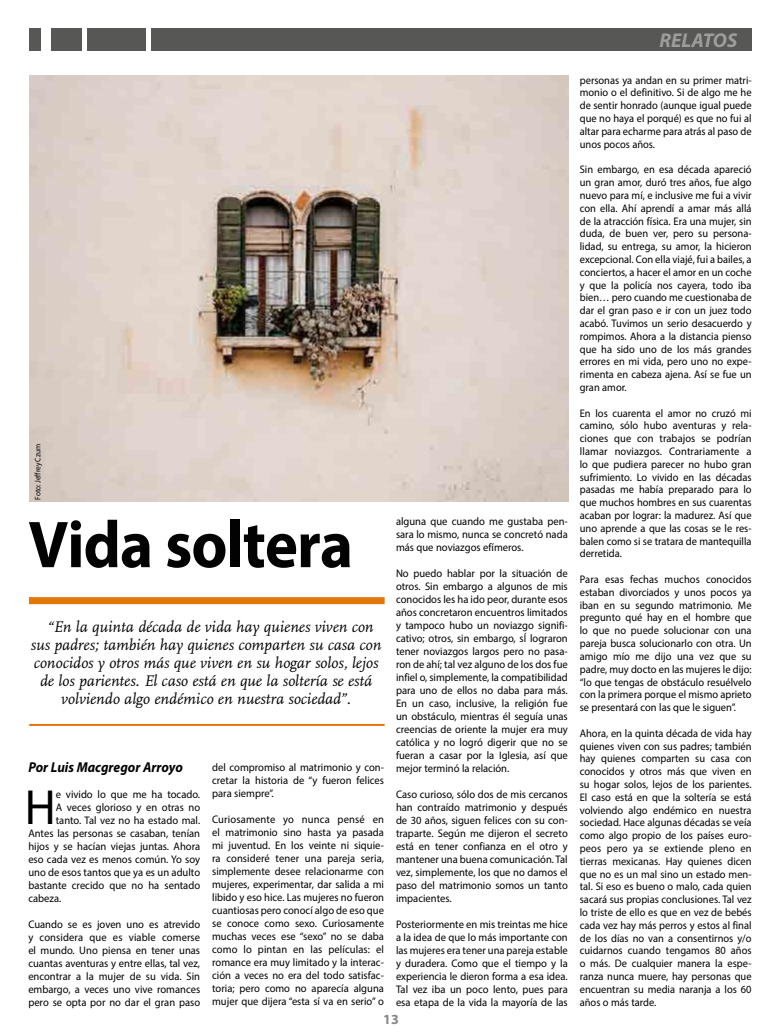
<style>
.page{position:relative;width:780px;height:1035px;background:#fff}
.page>*{position:absolute;margin:0;border:0;box-sizing:border-box;transform-origin:0 0}
.t1{font:700 66.8px "Myriad Pro";letter-spacing:-.015em;color:#020203;scale:.94 1}
.t2{font:49.6px "Myriad Pro";color:#000;scale:.96 1}
.t3{font:italic 700 20px "Myriad Pro";color:#9d9d9c}
.t4{font:italic 16px/18px "Scala";color:#020203;text-align:center}
.t5{font:italic 700 14.3px "Myriad Pro";color:#000;scale:.94 1}
.t6{font:700 14px "Myriad Pro";color:#878786}
.t7{font:11px/12.8px "Myriad Pro";color:#000;text-align:justify;scale:.95 1}
.t8{font:11px/13px "Myriad Pro";color:#000;text-align:justify;scale:.96 1}
.t9{font:8px "Myriad Pro";color:#000;scale:.92 1}
</style>
<div class="page">
<div style="left:29px;top:597px;width:355px;height:7px;background:#e2760a"></div>
<hr style="left:29px;top:724px;width:355px;height:2px;background:#e2760a">
<div style="left:256px;top:28px;width:495px;height:23px;background:#575756"></div>
<div style="left:152px;top:28px;width:104px;height:23px;background:#575756"></div>
<div style="left:87px;top:28px;width:59px;height:23px;background:#575756"></div>
<div style="left:51px;top:28px;width:30px;height:23px;background:#575756"></div>
<div style="left:29px;top:28px;width:11px;height:23px;background:#575756"></div>
<img style="left:29px;top:75px;width:539px;height:427px">
<svg style="left:35px;top:472px;width:6px;height:5px"></svg>
<p class="t9" style="left:34px;top:500px;width:62px;rotate:-90deg">Foto: Je rey Czum</p>
<h1 class="t1" style="left:28px;top:519px;width:347px">Vida soltera</h1>
<p class="t4" style="left:31px;top:619px;width:352px">“En la quinta década de vida hay quienes viven con<br>sus padres; también hay quienes comparten su casa con conocidos y otros más que viven en su hogar solos, lejos de los parientes. El caso está en que la soltería se está volviendo algo endémico en nuestra sociedad”.</p>
<h3 class="t5" style="left:28px;top:759px;width:166px">Por Luis Macgregor Arroyo</h3>
<h2 class="t2" style="left:25px;top:782px;width:34px">H</h2>
<p class="t8" style="left:56px;top:788px;width:152px">e vivido lo que me ha tocado.</p>
<p class="t8" style="left:56px;top:801px;width:152px">A veces glorioso y en otras no</p>
<p class="t8" style="left:56px;top:814px;width:152px">tanto. Tal vez no ha estado mal.</p>
<p class="t8" style="left:28px;top:827px;width:180px">Antes las personas se casaban, tenían</p>
<p class="t8" style="left:28px;top:840px;width:180px">hijos y se hacían viejas juntas. Ahora</p>
<p class="t8" style="left:28px;top:853px;width:180px">eso cada vez es menos común. Yo soy</p>
<p class="t8" style="left:28px;top:866px;width:180px">uno de esos tantos que ya es un adulto</p>
<p class="t8" style="left:28px;top:879px;width:180px">bastante crecido que no ha sentado</p>
<p class="t8" style="left:28px;top:892px;width:36px">cabeza.</p>
<p class="t8" style="left:28px;top:918px;width:180px">Cuando se es joven uno es atrevido y considera que es viable comerse el mundo. Uno piensa en tener unas cuantas aventuras y entre ellas, tal vez, encontrar a la mujer de su vida. Sin embargo, a veces uno vive romances pero se opta por no dar el gran paso</p>
<p class="t8" style="left:212px;top:761px;width:180px">del compromiso al matrimonio y con&shy;cretar la historia de “y fueron felices para siempre”.</p>
<p class="t8" style="left:212px;top:813px;width:180px">Curiosamente yo nunca pensé en el matrimonio sino hasta ya pasada mi juventud. En los veinte ni siquie&shy;ra consideré tener una pareja seria, simplemente desee relacionarme con mujeres, experimentar, dar salida a mi libido y eso hice. Las mujeres no fueron cuantiosas pero conocí algo de eso que se conoce como sexo. Curiosamente muchas veces ese “sexo” no se daba como lo pintan en las películas: el romance era muy limitado y la interac&shy;ción a veces no era del todo satisfac&shy;toria; pero como no aparecía alguna mujer que dijera “esta sí va en serio” o</p>
<p class="t8" style="left:396px;top:515px;width:180px">alguna que cuando me gustaba pen&shy;sara lo mismo, nunca se concretó nada más que noviazgos efímeros.</p>
<p class="t8" style="left:396px;top:567px;width:180px">No puedo hablar por la situación de otros. Sin embargo a algunos de mis conocidos les ha ido peor, durante esos años concretaron encuentros limitados y tampoco hubo un noviazgo signifi&shy;cativo; otros, sin embargo, sÍ lograron tener noviazgos largos pero no pasa&shy;ron de ahí; tal vez alguno de los dos fue infiel o, simplemente, la compatibilidad para uno de ellos no daba para más.<br>En un caso, inclusive, la religión fue un obstáculo, mientras él seguía unas creencias de oriente la mujer era muy católica y no logró digerir que no se fueran a casar por la Iglesia, así que mejor terminó la relación.</p>
<p class="t8" style="left:396px;top:788px;width:180px">Caso curioso, sólo dos de mis cercanos han contraído matrimonio y después de 30 años, siguen felices con su con&shy;traparte. Según me dijeron el secreto está en tener confianza en el otro y mantener una buena comunicación. Tal vez, simplemente, los que no damos el paso del matrimonio somos un tanto impacientes.</p>
<p class="t8" style="left:396px;top:918px;width:180px">Posteriormente en mis treintas me hice a la idea de que lo más importante con las mujeres era tener una pareja estable y duradera. Como que el tiempo y la experiencia le dieron forma a esa idea.<br>Tal vez iba un poco lento, pues para esa etapa de la vida la mayoría de las</p>
<p class="t6" style="left:383px;top:1014px;width:17px">13</p>
<h3 class="t3" style="left:659px;top:30px;width:79px">RELATOS</h3>
<p class="t7" style="left:579px;top:74px;width:182px">personas ya andan en su primer matri&shy;monio o el definitivo. Si de algo me he de sentir honrado (aunque igual puede que no haya el porqué) es que no fui al altar para echarme para atrás al paso de unos pocos años.</p>
<p class="t7" style="left:579px;top:164px;width:182px">Sin embargo, en esa década apareció un gran amor, duró tres años, fue algo nuevo para mí, e inclusive me fui a vivir con ella. Ahí aprendí a amar más allá de la atracción física. Era una mujer, sin duda, de buen ver, pero su persona&shy;lidad, su entrega, su amor, la hicieron excepcional. Con ella viajé, fui a bailes, a conciertos, a hacer el amor en un coche y que la policía nos cayera, todo iba bien… pero cuando me cuestionaba de dar el gran paso e ir con un juez todo acabó. Tuvimos un serio desacuerdo y rompimos. Ahora a la distancia pienso que ha sido uno de los más grandes errores en mi vida, pero uno no expe&shy;rimenta en cabeza ajena. Así se fue un gran amor.</p>
<p class="t7" style="left:579px;top:407px;width:182px">En los cuarenta el amor no cruzó mi camino, sólo hubo aventuras y rela&shy;ciones que con trabajos se podrían llamar noviazgos. Contrariamente a lo que pudiera parecer no hubo gran sufrimiento. Lo vivido en las décadas pasadas me había preparado para lo que muchos hombres en sus cuarentas acaban por lograr: la madurez. Así que uno aprende a que las cosas se le res&shy;balen como si se tratara de mantequilla derretida.</p>
<p class="t7" style="left:579px;top:573px;width:182px">Para esas fechas muchos conocidos estaban divorciados y unos pocos ya iban en su segundo matrimonio. Me pregunto qué hay en el hombre que lo que no puede solucionar con una pareja busca solucionarlo con otra. Un amigo mío me dijo una vez que su padre, muy docto en las mujeres le dijo: “lo que tengas de obstáculo resuélvelo con la primera porque el mismo aprieto se presentará con las que le siguen”.</p>
<p class="t7" style="left:579px;top:727px;width:182px">Ahora, en la quinta década de vida hay quienes viven con sus padres; también hay quienes comparten su casa con conocidos y otros más que viven en su hogar solos, lejos de los parientes.<br>El caso está en que la soltería se está volviendo algo endémico en nuestra sociedad. Hace algunas décadas se veía como algo propio de los países euro&shy;peos pero ya se extiende pleno en tierras mexicanas. Hay quienes dicen que no es un mal sino un estado men&shy;tal. Si eso es bueno o malo, cada quien sacará sus propias conclusiones. Tal vez lo triste de ello es que en vez de bebés cada vez hay más perros y estos al final de los días no van a consentirnos y/o cuidarnos cuando tengamos 80 años o más. De cualquier manera la espe&shy;ranza nunca muere, hay personas que encuentran su media naranja a los 60 años o más tarde.</p>
</div>
